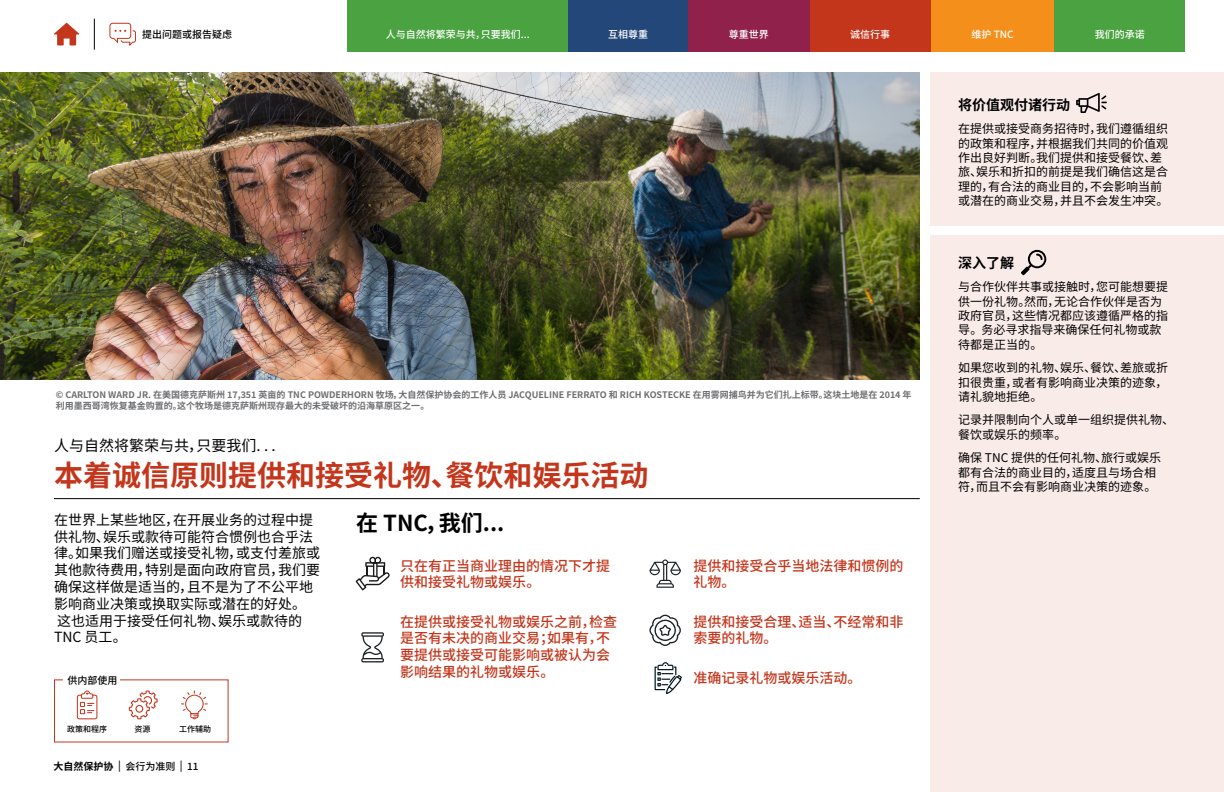
<style>
.page{position:relative;width:1224px;height:792px;background:#fff}
.page>*{position:absolute;margin:0;border:0;box-sizing:border-box;transform-origin:0 0}
.t1{font:700 29px "Source Han Sans CN";color:#c4361c}
.t2{font:700 22px "Source Han Sans CN";color:#000}
.t3{font:15px "Source Han Sans CN";color:#000}
.t4{font:14px/16.8px "Source Han Sans CN";color:#000}
.t5{font:500 14px/16.8px "Source Han Sans CN";color:#c4361c}
.t6{font:700 14px "Source Han Sans CN";color:#000}
.t7{font:12px/14.4px "Source Han Sans CN";color:#000}
.t8{font:500 10px "Source Han Sans CN";color:#fff}
.t9{font:500 10px "Source Han Sans CN";color:#000}
.t10{font:700 9px/10.8px "Source Han Sans CN";color:#6d6e71}
.t11{font:500 8px "Source Han Sans CN";color:#000}
.s1{font-weight:700}
</style>
<div class="page">
<svg style="left:54px;top:23px;width:25px;height:22px"></svg>
<hr style="left:94px;top:19px;width:1px;height:31px;background:#000">
<div style="left:931px;top:72px;width:293px;height:720px;background:#f9ebe8"></div>
<div style="left:926px;top:226px;width:298px;height:9px;background:#fff"></div>
<svg style="left:1021px;top:250px;width:25px;height:25px"></svg>
<hr style="left:54px;top:498px;width:866px;height:1px;background:#000">
<img style="left:0;top:72px;width:920px;height:308px">
<svg style="left:655px;top:662px;width:27px;height:32px"></svg>
<svg style="left:649px;top:559px;width:32px;height:29px"></svg>
<svg style="left:649px;top:615px;width:32px;height:31px"></svg>
<svg style="left:361px;top:632px;width:23px;height:30px"></svg>
<svg style="left:356px;top:557px;width:34px;height:33px"></svg>
<svg style="left:109px;top:22px;width:27px;height:24px"></svg>
<div style="left:348px;top:0;width:220px;height:51px;background:#4aa340"></div>
<div style="left:568px;top:0;width:120px;height:51px;background:#24477a"></div>
<div style="left:688px;top:0;width:122px;height:51px;background:#8f214a"></div>
<div style="left:810px;top:0;width:121px;height:51px;background:#c4361c"></div>
<div style="left:931px;top:0;width:123px;height:51px;background:#f58f1c"></div>
<div style="left:1054px;top:0;width:131px;height:51px;background:#4aa340"></div>
<svg style="left:77px;top:691px;width:20px;height:28px"></svg>
<svg style="left:181px;top:691px;width:27px;height:28px"></svg>
<svg style="left:129px;top:691px;width:29px;height:28px"></svg>
<svg style="left:1076px;top:93px;width:31px;height:20px"></svg>
<p class="t9" style="left:142px;top:29px;width:91px">提出问题或报告疑虑</p>
<p class="t8" style="left:386px;top:29px;width:145px">人与自然将繁荣与共，只要我们...</p>
<p class="t8" style="left:608px;top:29px;width:41px">互相尊重</p>
<p class="t8" style="left:729px;top:29px;width:41px">尊重世界</p>
<p class="t8" style="left:850px;top:29px;width:41px">诚信行事</p>
<p class="t8" style="left:971px;top:29px;width:44px">维护 TNC</p>
<p class="t8" style="left:1095px;top:29px;width:51px">我们的承诺</p>
<p class="t10" style="left:56px;top:390px;width:857px">© CARLTON WARD JR. 在美国德克萨斯州 17,351 英亩的 TNC POWDERHORN 牧场，大自然保护协会的工作人员 JACQUELINE FERRATO 和 RICH KOSTECKE 在用雾网捕鸟并为它们扎上标带。这块土地是在 2014 年利用墨西哥湾恢复基金购置的。这个牧场是德克萨斯州现存最大的未受破坏的沿海草原区之一。</p>
<p class="t3" style="left:54px;top:437px;width:223px">人与自然将繁荣与共，只要我们. . .</p>
<p class="t1" style="left:54px;top:459px;width:596px">本着诚信原则提供和接受礼物、餐饮和娱乐活动</p>
<p class="t4" style="left:54px;top:512px;width:267px">在世界上某些地区，在开展业务的过程中提供礼物、娱乐或款待可能符合惯例也合乎法律。如果我们赠送或接受礼物，或支付差旅或其他款待费用，特别是面向政府官员，我们要确保这样做是适当的，且不是为了不公平地影响商业决策或换取实际或潜在的好处。这也适用于接受任何礼物、娱乐或款待的<br>TNC 员工。</p>
<p class="t2" style="left:356px;top:511px;width:150px">在 TNC，我们...</p>
<p class="t5" style="left:400px;top:557px;width:212px">只在有正当商业理由的情况下才提供和接受礼物或娱乐。</p>
<p class="t5" style="left:400px;top:613px;width:219px">在提供或接受礼物或娱乐之前，检查是否有未决的商业交易；如果有，不要提供或接受可能影响或被认为会影响结果的礼物或娱乐。</p>
<p class="t9" style="left:68px;top:674px;width:51px">供内部使用</p>
<p class="t11" style="left:67px;top:724px;width:41px">政策和程序</p>
<p class="t11" style="left:134px;top:724px;width:17px">资源</p>
<p class="t11" style="left:179px;top:724px;width:33px">工作辅助</p>
<p class="t9" style="left:54px;top:761px;width:147px"><span class="s1">大自然保护协</span> | 会行为准则 | 11</p>
<p class="t5" style="left:693px;top:557px;width:212px">提供和接受合乎当地法律和惯例的礼物。</p>
<p class="t5" style="left:693px;top:613px;width:212px">提供和接受合理、适当、不经常和非索要的礼物。</p>
<p class="t5" style="left:693px;top:670px;width:170px">准确记录礼物或娱乐活动。</p>
<p class="t6" style="left:958px;top:97px;width:113px">将价值观付诸行动</p>
<p class="t7" style="left:958px;top:122px;width:212px">在提供或接受商务招待时，我们遵循组织的政策和程序，并根据我们共同的价值观作出良好判断。我们提供和接受餐饮、差旅、娱乐和折扣的前提是我们确信这是合理的，有合法的商业目的，不会影响当前或潜在的商业交易，并且不会发生冲突。</p>
<p class="t6" style="left:958px;top:255px;width:57px">深入了解</p>
<p class="t7" style="left:958px;top:280px;width:211px">与合作伙伴共事或接触时，您可能想要提供一份礼物。然而，无论合作伙伴是否为政府官员，这些情况都应该遵循严格的指导。务必寻求指导来确保任何礼物或款待都是正当的。</p>
<p class="t7" style="left:958px;top:361px;width:211px;text-align:justify">如果您收到的礼物、娱乐、餐饮、差旅或折扣很贵重，或者有影响商业决策的迹象，请礼貌地拒绝。</p>
<p class="t7" style="left:958px;top:413px;width:217px">记录并限制向个人或单一组织提供礼物、餐饮或娱乐的频率。</p>
<p class="t7" style="left:958px;top:451px;width:204px">确保 TNC 提供的任何礼物、旅行或娱乐都有合法的商业目的，适度且与场合相符，而且不会有影响商业决策的迹象。</p>
</div>
